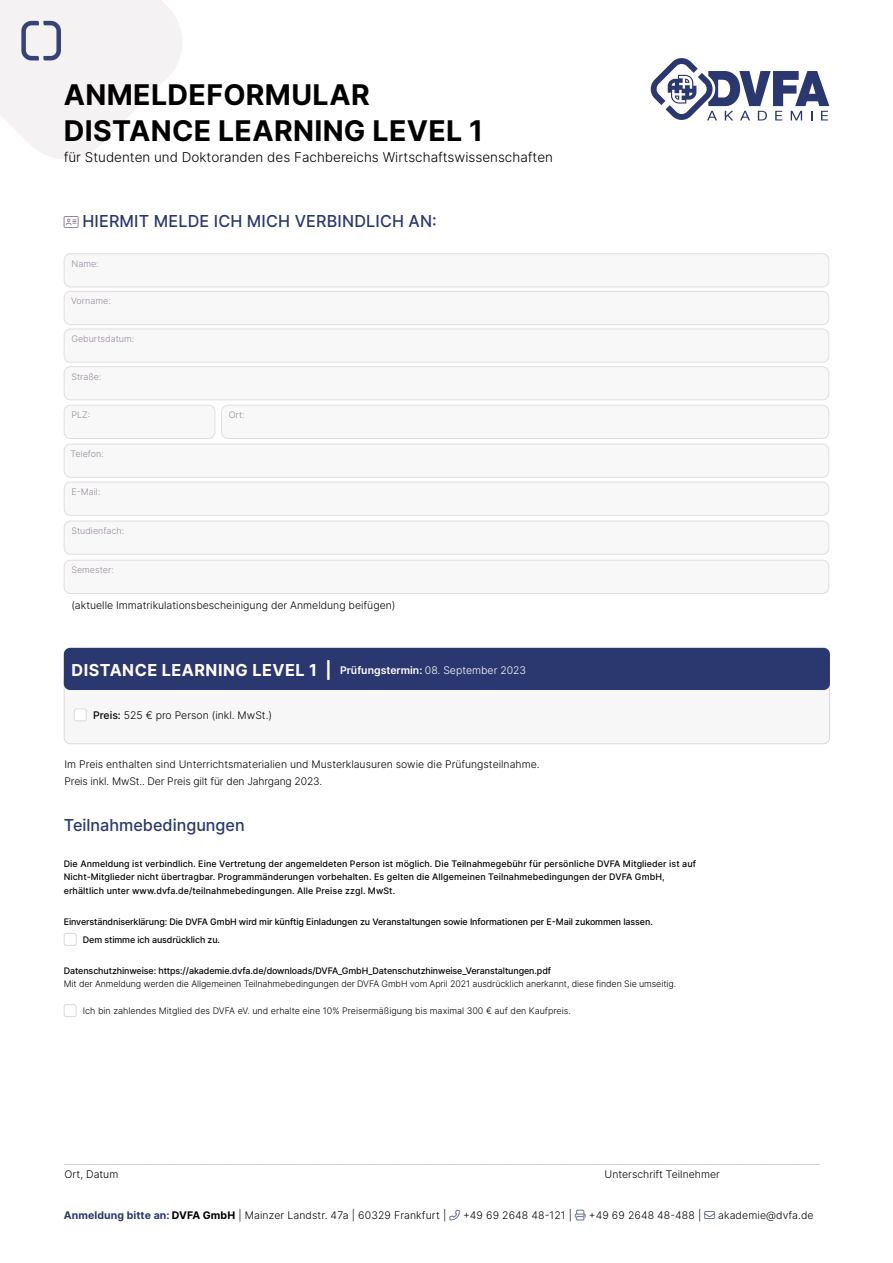
<style>
.page{position:relative;width:893px;height:1263px;background:#fff}
.page>*{position:absolute;margin:0;border:0;box-sizing:border-box;transform-origin:0 0}
.Headline{font:700 28.5px/36px "Inter";letter-spacing:.01em;color:#000}
.Headline_Medium_Grau{font:700 16.5px "Inter";letter-spacing:.03em;color:#fff}
.Text_title{font:500 16.5px "Inter";letter-spacing:.01em;color:#2b376f}
.Headline-2{font:300 13.5px "Inter";color:#000}
.Fließtext{font:300 10.5px "Inter";color:#000}
.Fließtext-2{font:300 10.5px "Inter";color:#bcb3bd}
.Headline_Medium_Grau-2{font:300 10.5px "Inter";letter-spacing:-.01em;color:#000}
.Headline_Medium_Grau-3{font:500 9px/13.5px "Inter";letter-spacing:.01em;color:#000}
.Headline_Medium_Grau-4{font:500 9px "Inter";letter-spacing:-.01em;color:#000}
.Fließtext-3{font:300 9px "Inter";letter-spacing:-.01em;color:#000}
.t1{font:300 9px "Inter";color:#837688}
.s1{font-weight:600;font-size:10.5px}
.s2{font-weight:300;font-size:10.5px}
.s3{font-weight:500}
.s4{font-weight:700;color:#2b376f}
.s5{font-weight:700}
.s6{color:#2b376f}
</style>
<div class="page">
<div style="left:64px;top:674px;width:766px;height:70px;background:#f8f7f8;border-radius:6px"></div>
<div style="left:64px;top:673px;width:766px;height:71px;border:1px solid #ddd7dc;border-radius:6px"></div>
<div style="left:64px;top:648px;width:766px;height:42px;background:#2b376f;border-radius:6px"></div>
<svg style="left:0;top:0;width:182px;height:159px"></svg>
<svg style="left:650px;top:58px;width:179px;height:63px"></svg>
<div style="left:64px;top:254px;width:765px;height:33px;background:#f8f7f8;border-radius:6px"></div>
<div style="left:64px;top:253px;width:765px;height:34px;border:1px solid #ddd7dc;border-radius:6px"></div>
<div style="left:64px;top:291px;width:765px;height:34px;background:#f8f7f8;border-radius:6px"></div>
<div style="left:64px;top:291px;width:765px;height:34px;border:1px solid #ddd7dc;border-radius:6px"></div>
<div style="left:64px;top:367px;width:765px;height:33px;background:#f8f7f8;border-radius:6px"></div>
<div style="left:64px;top:366px;width:765px;height:34px;border:1px solid #ddd7dc;border-radius:6px"></div>
<div style="left:64px;top:405px;width:151px;height:33px;background:#f8f7f8;border-radius:6px"></div>
<div style="left:64px;top:405px;width:151px;height:34px;border:1px solid #ddd7dc;border-radius:6px"></div>
<div style="left:64px;top:444px;width:765px;height:33px;background:#f8f7f8;border-radius:6px"></div>
<div style="left:64px;top:444px;width:765px;height:34px;border:1px solid #ddd7dc;border-radius:6px"></div>
<div style="left:64px;top:482px;width:765px;height:33px;background:#f8f7f8;border-radius:6px"></div>
<div style="left:64px;top:482px;width:765px;height:34px;border:1px solid #ddd7dc;border-radius:6px"></div>
<div style="left:74px;top:709px;width:12px;height:12px;background:#fff;border-radius:2px"></div>
<div style="left:74px;top:708px;width:13px;height:13px;border:1px solid #ddd7dc;border-radius:2px"></div>
<div style="left:221px;top:405px;width:608px;height:33px;background:#f8f7f8;border-radius:6px"></div>
<div style="left:221px;top:405px;width:608px;height:34px;border:1px solid #ddd7dc;border-radius:6px"></div>
<div style="left:64px;top:329px;width:765px;height:33px;background:#f8f7f8;border-radius:6px"></div>
<div style="left:64px;top:329px;width:765px;height:34px;border:1px solid #ddd7dc;border-radius:6px"></div>
<div style="left:64px;top:933px;width:13px;height:13px;border:1px solid #ddd7dc;border-radius:2px"></div>
<div style="left:64px;top:1004px;width:13px;height:13px;border:1px solid #ddd7dc;border-radius:2px"></div>
<div style="left:64px;top:521px;width:765px;height:33px;background:#f8f7f8;border-radius:6px"></div>
<div style="left:64px;top:521px;width:765px;height:34px;border:1px solid #ddd7dc;border-radius:6px"></div>
<div style="left:64px;top:560px;width:765px;height:33px;background:#f8f7f8;border-radius:6px"></div>
<div style="left:64px;top:560px;width:765px;height:34px;border:1px solid #ddd7dc;border-radius:6px"></div>
<p class="Headline" style="left:64px;top:76px;width:421px">ANMELDEFORMULAR<br>DISTANCE LEARNING LEVEL 1</p>
<p class="Headline-2" style="left:64px;top:148px;width:491px">für Studenten und Doktoranden des Fachbereichs Wirtschaftswissenschaften</p>
<p class="Text_title" style="left:82px;top:209px;width:356px">HIERMIT MELDE ICH MICH VERBINDLICH AN:</p>
<p class="t1" style="left:72px;top:257px;width:29px">Name:</p>
<p class="t1" style="left:71px;top:295px;width:41px">Vorname:</p>
<p class="t1" style="left:71px;top:332px;width:64px">Geburtsdatum:</p>
<p class="t1" style="left:71px;top:370px;width:32px">Straße:</p>
<p class="t1" style="left:72px;top:409px;width:20px">PLZ:</p>
<p class="t1" style="left:70px;top:448px;width:35px">Telefon:</p>
<p class="t1" style="left:72px;top:485px;width:30px">E-Mail:</p>
<p class="t1" style="left:71px;top:524px;width:54px">Studienfach:</p>
<p class="t1" style="left:71px;top:564px;width:44px">Semester:</p>
<p class="t1" style="left:229px;top:409px;width:17px">Ort:</p>
<p class="Fließtext" style="left:71px;top:598px;width:326px">(aktuelle Immatrikulationsbescheinigung der Anmeldung beifügen)</p>
<p class="Headline_Medium_Grau" style="left:71px;top:657px;width:456px">DISTANCE LEARNING LEVEL 1 | <span class="s1">Prüfungstermin:</span> <span class="s2">08. September 2023</span></p>
<p class="Fließtext" style="left:93px;top:708px;width:181px"><span class="s3">Preis:</span> 525 € pro Person (inkl. MwSt.)</p>
<p class="Fließtext" style="left:65px;top:756px;width:477px">Im Preis enthalten sind Unterrichtsmaterialien und Musterklausuren sowie die Prüfungsteilnahme.</p>
<p class="Headline_Medium_Grau-2" style="left:65px;top:774px;width:259px">Preis inkl. MwSt.. Der Preis gilt für den Jahrgang 2023.</p>
<p class="Text_title" style="left:64px;top:813px;width:182px">Teilnahmebedingungen</p>
<p class="Headline_Medium_Grau-3" style="left:64px;top:856px;width:634px">Die Anmeldung ist verbindlich. Eine Vertretung der angemeldeten Person ist möglich. Die Teilnahmegebühr für persönliche DVFA Mitglieder ist auf<br>Nicht-Mitglieder nicht übertragbar. Programmänderungen vorbehalten. Es gelten die Allgemeinen Teilnahmebedingungen der DVFA GmbH, erhältlich unter www.dvfa.de/teilnahmebedingungen. Alle Preise zzgl. MwSt.</p>
<p class="Headline_Medium_Grau-4" style="left:64px;top:915px;width:591px">Einverständniserklärung: Die DVFA GmbH wird mir künftig Einladungen zu Veranstaltungen sowie Informationen per E-Mail zukommen lassen.</p>
<p class="Headline_Medium_Grau-4" style="left:83px;top:933px;width:139px">Dem stimme ich ausdrücklich zu.</p>
<p class="Headline_Medium_Grau-4" style="left:64px;top:964px;width:489px">Datenschutzhinweise: https://akademie.dvfa.de/downloads/DVFA_GmbH_Datenschutzhinweise_Veranstaltungen.pdf</p>
<p class="Fließtext-3" style="left:64px;top:978px;width:614px">Mit der Anmeldung werden die Allgemeinen Teilnahmebedingungen der DVFA GmbH vom April 2021 ausdrücklich anerkannt, diese finden Sie umseitig.</p>
<p class="Fließtext-3" style="left:83px;top:1004px;width:489px">Ich bin zahlendes Mitglied des DVFA eV. und erhalte eine 10% Preisermäßigung bis maximal 300 € auf den Kaufpreis.</p>
<p class="Fließtext-2" style="left:65px;top:1153px;width:757px">__________________________________________________________________________________________________________________________________________________________________</p>
<p class="Fließtext" style="left:65px;top:1166px;width:55px">Ort, Datum</p>
<p class="Fließtext" style="left:605px;top:1166px;width:117px">Unterschrift Teilnehmer</p>
<p class="Fließtext" style="left:64px;top:1207px;width:384px"><span class="s4">Anmeldung bitte an:</span> <span class="s5">DVFA GmbH</span> | Mainzer Landstr. 47a | 60329 Frankfurt |</p>
<p class="Fließtext" style="left:463px;top:1207px;width:110px">+49 69 2648 48-121 |</p>
<p class="Fließtext" style="left:589px;top:1207px;width:226px">+49 69 2648 48-488 | <span class="s6">→</span> akademie@dvfa.de</p>
</div>
